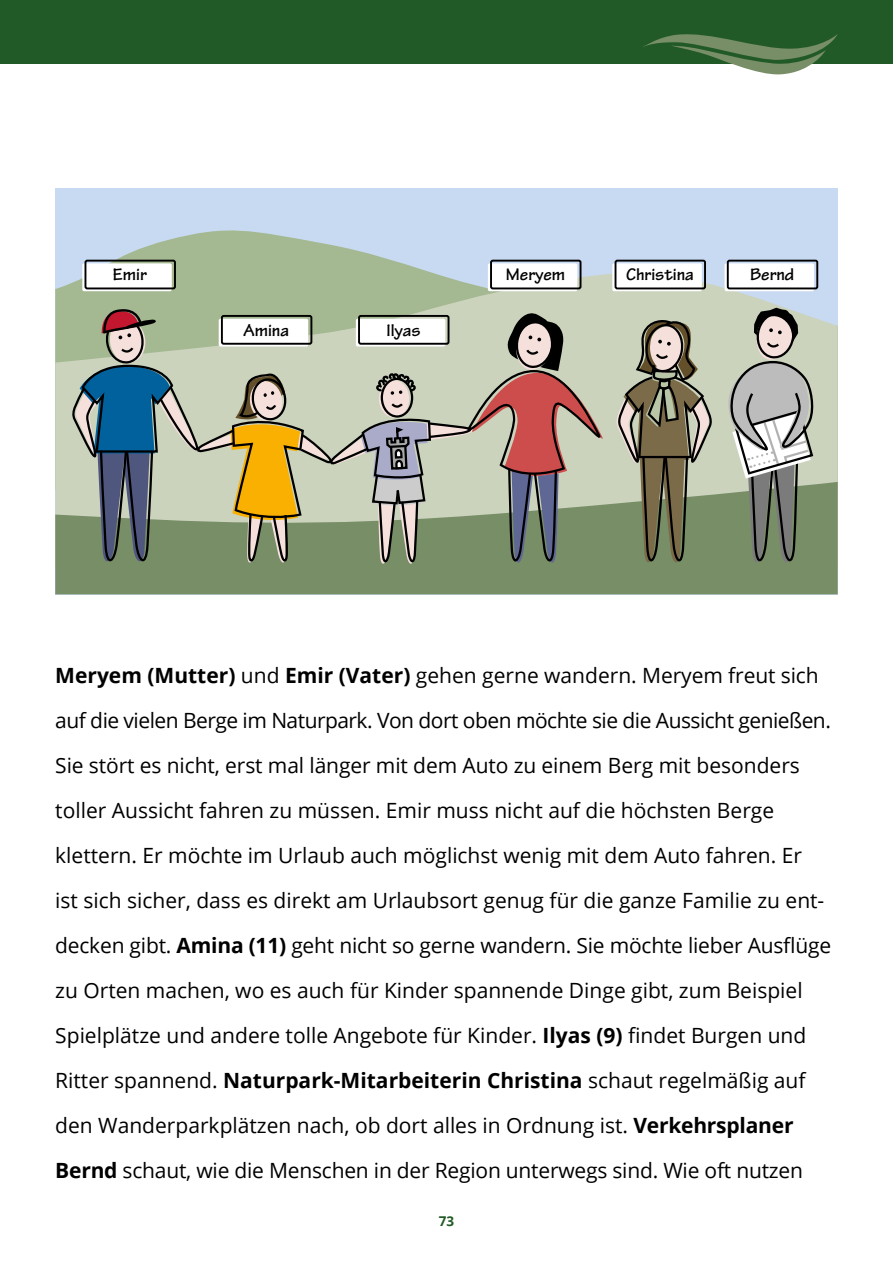
<style>
.page{position:relative;width:893px;height:1263px;background:#fff}
.page>*{position:absolute;margin:0;border:0;box-sizing:border-box;transform-origin:0 0}
.t1{font:21px/45px "Open Sans";color:#000}
.t2{font:700 18px "Tekton Pro";color:#000}
.t3{font:700 13.5px "Open Sans";color:#215a27}
.s1{font-weight:700}
</style>
<div class="page">
<div style="left:0;top:0;width:893px;height:64px;background:#215a27"></div>
<svg style="left:643px;top:34px;width:195px;height:41px"></svg>
<div style="left:55px;top:188px;width:783px;height:406px;background:#c8daf1"></div>
<svg style="left:84px;top:230px;width:735px;height:36px"></svg>
<svg style="left:55px;top:266px;width:783px;height:216px;background:#bac8b1"></svg>
<div style="left:55px;top:482px;width:783px;height:112px;background:#788e67"></div>
<div style="left:82px;top:263px;width:90px;height:28px;background:#fff;border-radius:2px"></div>
<div style="left:85px;top:260px;width:91px;height:29px;border:2px solid #000;border-radius:2px"></div>
<svg style="left:614px;top:319px;width:99px;height:251px;background:#8b8d74"></svg>
<svg style="left:728px;top:308px;width:89px;height:262px;background:#9ca194"></svg>
<svg style="left:71px;top:304px;width:536px;height:266px;background:#a2a591"></svg>
<div style="left:488px;top:263px;width:89px;height:28px;background:#fff;border-radius:2px"></div>
<div style="left:490px;top:260px;width:91px;height:29px;border:2px solid #000;border-radius:2px"></div>
<div style="left:612px;top:263px;width:90px;height:28px;background:#fff;border-radius:2px"></div>
<div style="left:615px;top:260px;width:91px;height:29px;border:2px solid #000;border-radius:2px"></div>
<div style="left:725px;top:263px;width:89px;height:28px;background:#fff;border-radius:2px"></div>
<div style="left:727px;top:260px;width:91px;height:29px;border:2px solid #000;border-radius:2px"></div>
<p class="t2" style="left:113px;top:264px;width:36px">Emir</p>
<p class="t2" style="left:506px;top:264px;width:61px">Meryem</p>
<p class="t2" style="left:626px;top:264px;width:69px">Christina</p>
<p class="t2" style="left:750px;top:264px;width:46px">Bernd</p>
<p class="t2" style="left:243px;top:319px;width:47px">Amina</p>
<p class="t2" style="left:386px;top:319px;width:36px">Ilyas</p>
<p class="t1" style="left:55px;top:652px;width:777px"><span class="s1">Meryem (Mutter)</span> und <span class="s1">Emir (Vater)</span> gehen gerne wandern. Meryem freut sich auf die vielen Berge im Naturpark. Von dort oben möchte sie die Aussicht genießen.<br>Sie stört es nicht, erst mal länger mit dem Auto zu einem Berg mit besonders toller Aussicht fahren zu müssen. Emir muss nicht auf die höchsten Berge klettern. Er möchte im Urlaub auch möglichst wenig mit dem Auto fahren. Er<br>ist sich sicher, dass es direkt am Urlaubsort genug für die ganze Familie zu ent&shy;decken gibt. <span class="s1">Amina (11)</span> geht nicht so gerne wandern. Sie möchte lieber Ausflüge zu Orten machen, wo es auch für Kinder spannende Dinge gibt, zum Beispiel Spielplätze und andere tolle Angebote für Kinder. <span class="s1">Ilyas (9)</span> findet Burgen und Ritter spannend. <span class="s1">Naturpark-Mitarbeiterin Christina</span> schaut regelmäßig auf den Wanderparkplätzen nach, ob dort alles in Ordnung ist. <span class="s1">Verkehrsplaner Bernd</span> schaut, wie die Menschen in der Region unterwegs sind. Wie oft nutzen</p>
<p class="t3" style="left:439px;top:1211px;width:17px">73</p>
</div>
